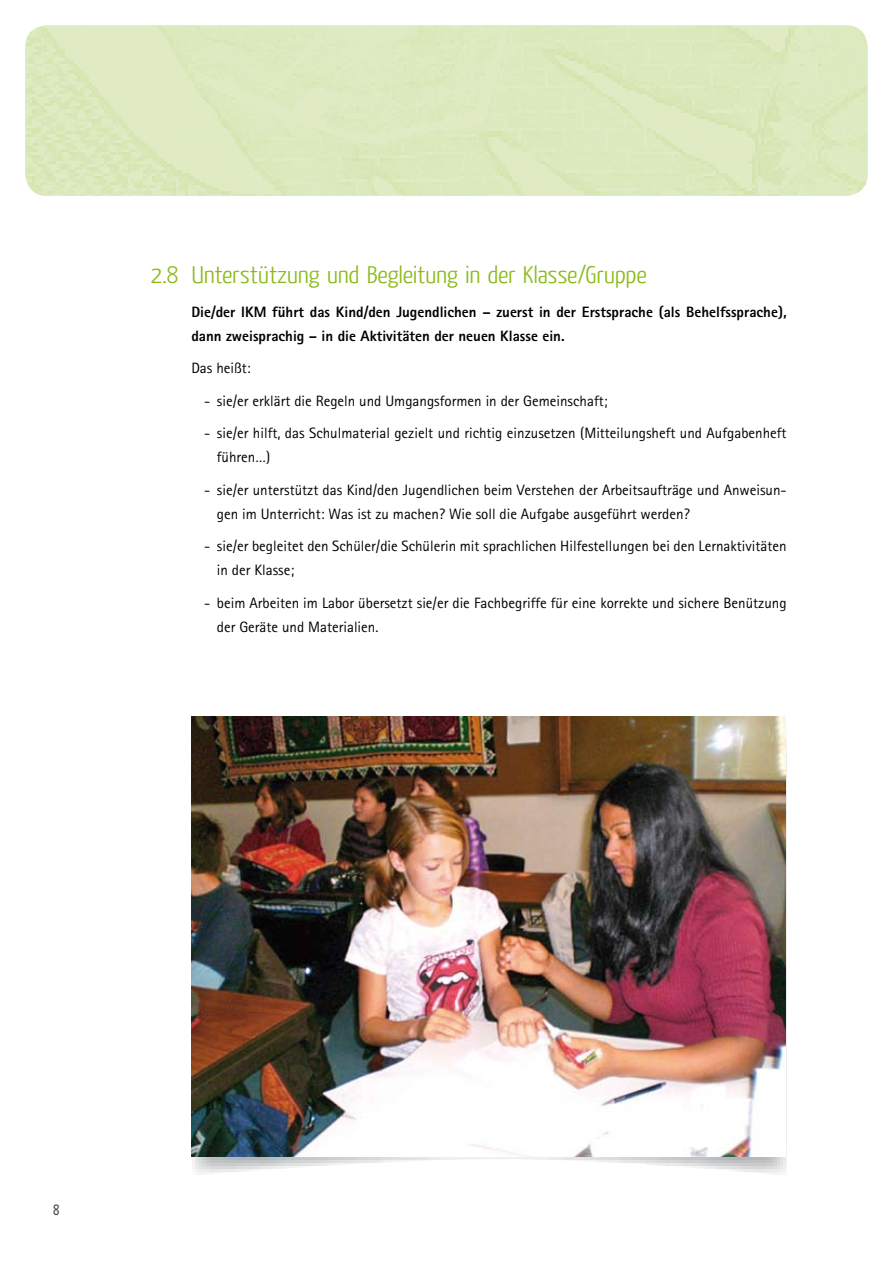
<style>
.page{position:relative;width:893px;height:1263px;background:#fff}
.page>*{position:absolute;margin:0;border:0;box-sizing:border-box;transform-origin:0 0}
.t1{font:300 24px "Yanone Kaffeesatz";letter-spacing:-.01em;color:#89ba17;scale:1.15 1}
.t2{font:15px/24px "Rotis Sans Serif";color:#000}
.t3{font:800 15px/24px "Rotis Sans Serif";color:#000}
.t4{font:15px "Yanone Kaffeesatz";color:#4b4b4d}
</style>
<div class="page">
<img style="left:26px;top:26px;width:841px;height:170px">
<svg style="left:191px;top:721px;width:596px;height:454px"></svg>
<img style="left:191px;top:716px;width:594px;height:440px">
<h1 class="t1" style="left:150px;top:259px;width:433px">2.8 Unterstützung und Begleitung in der Klasse/Gruppe</h1>
<p class="t3" style="left:191px;top:300px;width:597px">Die/der IKM führt das Kind/den Jugendlichen – zuerst in der Erstsprache (als Behelfssprache), dann zweisprachig – in die Aktivitäten der neuen Klasse ein.</p>
<p class="t2" style="left:191px;top:356px;width:61px">Das heißt:</p>
<p class="t2" style="left:204px;top:389px;width:405px">- sie/er erklärt die Regeln und Umgangsformen in der Gemeinschaft;</p>
<p class="t2" style="left:217px;top:421px;width:571px;text-indent:-13px">- sie/er hilft, das Schulmaterial gezielt und richtig einzusetzen (Mitteilungsheft und Aufgabenheft führen…)</p>
<p class="t2" style="left:217px;top:478px;width:571px;text-indent:-13px">- sie/er unterstützt das Kind/den Jugendlichen beim Verstehen der Arbeitsaufträge und Anweisun&shy;gen im Unterricht: Was ist zu machen? Wie soll die Aufgabe ausgeführt werden?</p>
<p class="t2" style="left:217px;top:534px;width:571px;text-indent:-13px">- sie/er begleitet den Schüler/die Schülerin mit sprachlichen Hilfestellungen bei den Lernaktivitäten in der Klasse;</p>
<p class="t2" style="left:217px;top:591px;width:571px;text-indent:-13px">- beim Arbeiten im Labor übersetzt sie/er die Fachbegriffe für eine korrekte und sichere Benützung der Geräte und Materialien.</p>
<p class="t4" style="left:53px;top:1200px;width:8px">8</p>
</div>
